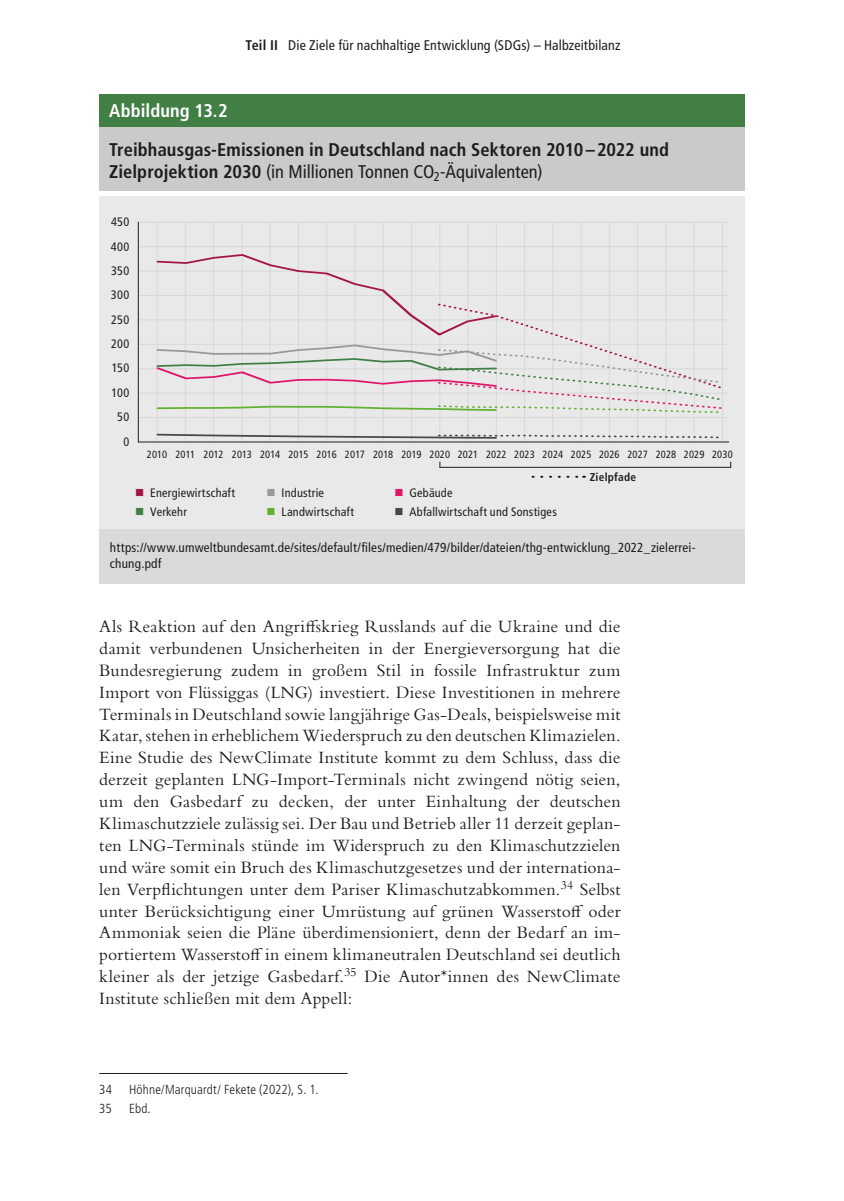
<style>
.page{position:relative;width:844px;height:1201px;background:#fff}
.page>*{position:absolute;margin:0;border:0;box-sizing:border-box;transform-origin:0 0}
.Kasten_Titel{font:700 condensed 18.38px/21.9px "Frutiger LT Std";letter-spacing:.005em;color:#1d1d1b}
.Box{font:700 condensed 18.38px "Frutiger LT Std";letter-spacing:.01em;color:#fff}
.Text{font:18.03px/21.9px "Bembo Std";letter-spacing:.01em;color:#1d1d1b;text-align:justify}
.t1{font:condensed 14px "Frutiger LT Std";letter-spacing:.01em;color:#1d1d1b}
.Quelle{font:condensed 13.12px/16.6px "Frutiger LT Std";letter-spacing:.015em;color:#1d1d1b}
.Fußnoten{font:300 condensed 13.12px "Frutiger LT Std";letter-spacing:.01em;color:#1d1d1b}
.Beschriftung{font:condensed 12.25px "Frutiger LT Std";letter-spacing:.02em;color:#1d1d1b}
.Beschriftung-2{font:700 condensed 11.38px "Frutiger LT Std";letter-spacing:.02em;color:#1d1d1b}
.Beschriftung-3{font:condensed 10.5px "Frutiger LT Std";letter-spacing:.01em;color:#1d1d1b}
.s1{font-weight:700}
.s2{font-weight:400}
.s3{color:#a41642}
.s4{color:#999898}
.s5{color:#df1768}
.s6{color:#417f45}
.s7{color:#62b22f}
.s8{color:#474746}
.s9{font-family:"Adobe Garamond Pro"}
</style>
<div class="page">
<div style="left:99px;top:126px;width:645px;height:65px;background:#cacaca"></div>
<div style="left:99px;top:196px;width:645px;height:366px;background:#e9e9e9"></div>
<div style="left:99px;top:529px;width:645px;height:55px;background:#dadada"></div>
<div style="left:99px;top:94px;width:645px;height:32px;background:#417f45"></div>
<hr style="left:99px;top:1073px;width:248px;height:1px;background:#1d1d1b">
<hr style="left:138px;top:271px;width:589px;height:1px;background:#d8d8d8">
<hr style="left:138px;top:246px;width:589px;height:1px;background:#d8d8d8">
<hr style="left:138px;top:222px;width:589px;height:1px;background:#d8d8d8">
<hr style="left:138px;top:368px;width:589px;height:1px;background:#d8d8d8">
<hr style="left:138px;top:344px;width:589px;height:1px;background:#d8d8d8">
<hr style="left:138px;top:319px;width:589px;height:1px;background:#d8d8d8">
<hr style="left:138px;top:295px;width:589px;height:1px;background:#d8d8d8">
<hr style="left:138px;top:393px;width:589px;height:1px;background:#d8d8d8">
<hr style="left:138px;top:417px;width:589px;height:1px;background:#d8d8d8">
<hr style="left:157px;top:222px;width:1px;height:219px;background:#d8d8d8">
<hr style="left:185px;top:222px;width:1px;height:219px;background:#d8d8d8">
<hr style="left:213px;top:222px;width:1px;height:219px;background:#d8d8d8">
<hr style="left:241px;top:222px;width:1px;height:219px;background:#d8d8d8">
<hr style="left:270px;top:222px;width:1px;height:219px;background:#d8d8d8">
<hr style="left:298px;top:222px;width:1px;height:219px;background:#d8d8d8">
<hr style="left:326px;top:222px;width:1px;height:219px;background:#d8d8d8">
<hr style="left:354px;top:222px;width:1px;height:219px;background:#d8d8d8">
<hr style="left:383px;top:222px;width:1px;height:219px;background:#d8d8d8">
<hr style="left:411px;top:222px;width:1px;height:219px;background:#d8d8d8">
<hr style="left:439px;top:222px;width:1px;height:219px;background:#d8d8d8">
<hr style="left:467px;top:222px;width:1px;height:219px;background:#d8d8d8">
<hr style="left:495px;top:222px;width:1px;height:219px;background:#d8d8d8">
<hr style="left:524px;top:222px;width:1px;height:219px;background:#d8d8d8">
<hr style="left:552px;top:222px;width:1px;height:219px;background:#d8d8d8">
<hr style="left:580px;top:222px;width:1px;height:219px;background:#d8d8d8">
<hr style="left:608px;top:222px;width:1px;height:219px;background:#d8d8d8">
<hr style="left:637px;top:222px;width:1px;height:219px;background:#d8d8d8">
<hr style="left:665px;top:222px;width:1px;height:219px;background:#d8d8d8">
<hr style="left:693px;top:222px;width:1px;height:219px;background:#d8d8d8">
<hr style="left:721px;top:222px;width:1px;height:219px;background:#d8d8d8">
<hr style="left:138px;top:441px;width:590px;height:1px;background:#1d1d1b">
<hr style="left:138px;top:222px;width:1px;height:220px;background:#1d1d1b">
<hr style="left:439px;top:467px;width:292px;height:1px;background:#1d1d1b">
<svg style="left:531px;top:476px;width:53px;height:2px"></svg>
<svg style="left:156px;top:253px;width:567px;height:161px"></svg>
<svg style="left:156px;top:433px;width:567px;height:6px"></svg>
<p class="t1" style="left:245px;top:37px;width:376px"><span class="s1">Teil II</span> Die Ziele für nachhaltige Entwicklung (SDGs) – Halbzeitbilanz</p>
<p class="Box" style="left:109px;top:100px;width:120px">Abbildung 13.2</p>
<p class="Kasten_Titel" style="left:109px;top:138px;width:561px">Treibhausgas-Emissionen in Deutschland nach Sektoren 2010–2022 und<br>Zielprojektion 2030 <span class="s2">(in Millionen Tonnen CO</span><sub>2</sub><span class="s2">-Äquivalenten)</span></p>
<p class="Beschriftung" style="left:111px;top:215px;width:20px">450</p>
<p class="Beschriftung" style="left:111px;top:239px;width:20px">400</p>
<p class="Beschriftung" style="left:111px;top:263px;width:20px">350</p>
<p class="Beschriftung" style="left:111px;top:288px;width:20px">300</p>
<p class="Beschriftung" style="left:111px;top:312px;width:19px">250</p>
<p class="Beschriftung" style="left:111px;top:337px;width:20px">200</p>
<p class="Beschriftung" style="left:112px;top:361px;width:19px">150</p>
<p class="Beschriftung" style="left:111px;top:385px;width:19px">100</p>
<p class="Beschriftung" style="left:117px;top:410px;width:14px">50</p>
<p class="Beschriftung" style="left:123px;top:434px;width:7px">0</p>
<p class="Beschriftung-3" style="left:147px;top:448px;width:22px">2010</p>
<p class="Beschriftung-3" style="left:175px;top:448px;width:21px">2011</p>
<p class="Beschriftung-3" style="left:203px;top:448px;width:22px">2012</p>
<p class="Beschriftung-3" style="left:232px;top:448px;width:22px">2013</p>
<p class="Beschriftung-3" style="left:260px;top:448px;width:22px">2014</p>
<p class="Beschriftung-3" style="left:288px;top:448px;width:22px">2015</p>
<p class="Beschriftung-3" style="left:316px;top:448px;width:22px">2016</p>
<p class="Beschriftung-3" style="left:345px;top:448px;width:21px">2017</p>
<p class="Beschriftung-3" style="left:373px;top:448px;width:22px">2018</p>
<p class="Beschriftung-3" style="left:401px;top:448px;width:22px">2019</p>
<p class="Beschriftung-3" style="left:429px;top:448px;width:22px">2020</p>
<p class="Beschriftung-3" style="left:457px;top:448px;width:22px">2021</p>
<p class="Beschriftung-3" style="left:486px;top:448px;width:22px">2022</p>
<p class="Beschriftung-3" style="left:514px;top:448px;width:22px">2023</p>
<p class="Beschriftung-3" style="left:542px;top:448px;width:22px">2024</p>
<p class="Beschriftung-3" style="left:570px;top:448px;width:22px">2025</p>
<p class="Beschriftung-3" style="left:599px;top:448px;width:22px">2026</p>
<p class="Beschriftung-3" style="left:627px;top:448px;width:22px">2027</p>
<p class="Beschriftung-3" style="left:655px;top:448px;width:22px">2028</p>
<p class="Beschriftung-3" style="left:683px;top:448px;width:22px">2029</p>
<p class="Beschriftung-3" style="left:712px;top:448px;width:22px">2030</p>
<p class="Beschriftung" style="left:135px;top:485px;width:101px"><span class="s3">■</span> Energiewirtschaft</p>
<p class="Beschriftung" style="left:266px;top:485px;width:59px"><span class="s4">■</span> Industrie</p>
<p class="Beschriftung" style="left:394px;top:485px;width:60px"><span class="s5">■</span> Gebäude</p>
<p class="Beschriftung" style="left:135px;top:504px;width:53px"><span class="s6">■</span> Verkehr</p>
<p class="Beschriftung" style="left:266px;top:504px;width:89px"><span class="s7">■</span> Landwirtschaft</p>
<p class="Beschriftung" style="left:394px;top:504px;width:164px"><span class="s8">■</span> Abfallwirtschaft und Sonstiges</p>
<p class="Beschriftung-2" style="left:589px;top:470px;width:48px">Zielpfade</p>
<p class="Quelle" style="left:110px;top:539px;width:587px">https://www.umweltbundesamt.de/sites/default/files/medien/479/bilder/dateien/thg-entwicklung_2022_zielerrei&shy;chung.pdf</p>
<p class="Text" style="left:99px;top:615px;width:522px">Als Reaktion auf den Angriffskrieg Russlands auf die Ukraine und die damit verbundenen Unsicherheiten in der Energieversorgung hat die Bundesregierung zudem in großem Stil in fossile Infrastruktur zum Import von Flüssiggas (LNG) investiert. Diese Investitionen in mehrere Terminals in Deutschland sowie langjährige Gas-Deals, beispielsweise mit Katar, stehen in erheblichem Wiederspruch zu den deutschen Klimazielen.<br>Eine Studie des NewClimate Institute kommt zu dem Schluss, dass die derzeit geplanten LNG-Import-Terminals nicht zwingend nötig seien, um den Gasbedarf zu decken, der unter Einhaltung der deutschen Klimaschutzziele zulässig sei. Der Bau und Betrieb aller 11 derzeit geplan&shy;ten LNG-Terminals stünde im Widerspruch zu den Klimaschutzzielen und wäre somit ein Bruch des Klimaschutzgesetzes und der internationa&shy;len Verpflichtungen unter dem Pariser Klimaschutzabkommen.<sup>34</sup> Selbst unter Berücksichtigung einer Umrüstung auf grünen Wasserstoff oder Ammoniak seien die Pläne überdimensioniert, denn der Bedarf an im&shy;portiertem Wasserstoff in einem klimaneutralen Deutschland sei deutlich kleiner als der jetzige Gasbedarf.<sup>35</sup> Die Autor<span class="s9">*</span>innen des NewClimate Institute schließen mit dem Appell:</p>
<p class="Fußnoten" style="left:99px;top:1082px;width:14px">34</p>
<p class="Fußnoten" style="left:129px;top:1082px;width:191px">Höhne/Marquardt/ Fekete (2022), S. 1.</p>
<p class="Fußnoten" style="left:99px;top:1101px;width:14px">35</p>
<p class="Fußnoten" style="left:129px;top:1101px;width:23px">Ebd.</p>
</div>
